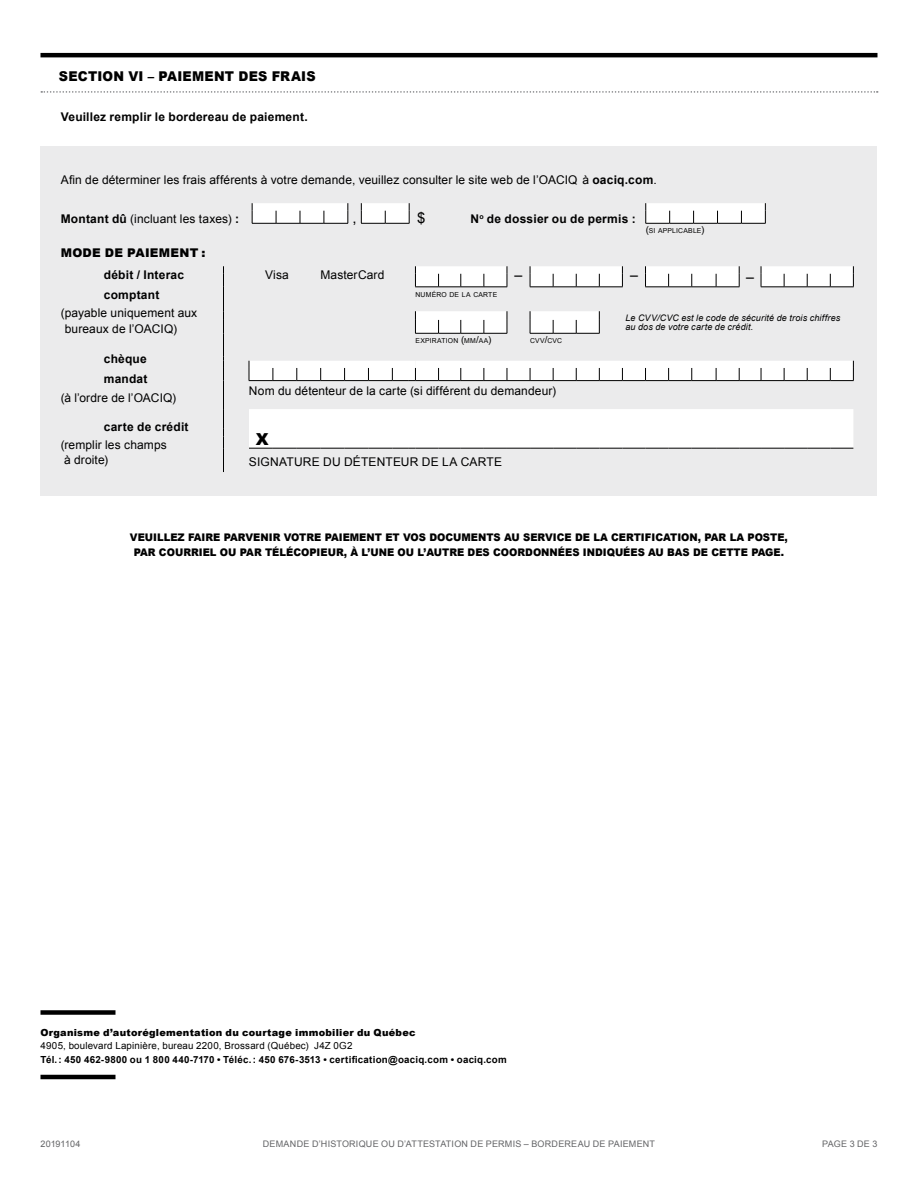
<style>
.page{position:relative;width:918px;height:1188px;background:#fff}
.page>*{position:absolute;margin:0;border:0;box-sizing:border-box;transform-origin:0 0}
.t1{font:900 16.5px "Arial";color:#000}
.t2{font:15px "Arial";color:#000;scale:.95 1}
.t3{font:15px "Arial";color:#000}
.t4{font:900 13.5px "Arial";letter-spacing:.015em;color:#000;scale:.95 1}
.t5{font:12px/16.5px "Arial";letter-spacing:.01em;color:#000}
.t6{font:700 12px/19.5px "Arial";letter-spacing:.02em;color:#000}
.t7{font:900 12px "Arial";letter-spacing:.025em;color:#000}
.t8{font:900 10.5px/15px "Arial";color:#000;text-align:center;scale:.95 1}
.t9{font:700 9.75px "Arial";letter-spacing:.025em;color:#000}
.t10{font:900 9.75px "Arial";letter-spacing:.025em;color:#000}
.t11{font:9.75px "Arial";letter-spacing:.02em;color:#000}
.t12{font:9px "Arial";letter-spacing:.025em;color:#636466}
.t13{font:italic 9px/9px "Arial";letter-spacing:.02em;color:#000}
.t14{font:9px "Arial";color:#636466}
.t15{font:6.9px "Arial";letter-spacing:.03em;color:#000}
.s1{font-weight:700}
.s2{font-size:9.75px}
</style>
<div class="page">
<div style="left:40px;top:1010px;width:76px;height:5px;background:#000"></div>
<hr style="left:40px;top:1075px;width:76px;height:4px;background:#000">
<hr style="left:40px;top:53px;width:838px;height:4px;background:#000">
<svg style="left:41px;top:91px;width:837px;height:2px"></svg>
<div style="left:40px;top:147px;width:838px;height:349px;background:#ebebec"></div>
<svg style="left:252px;top:203px;width:514px;height:21px"></svg>
<svg style="left:249px;top:266px;width:604px;height:182px"></svg>
<svg style="left:761px;top:266px;width:93px;height:22px;background:#e9e9e9"></svg>
<svg style="left:645px;top:266px;width:95px;height:22px;background:#e8e8e9"></svg>
<svg style="left:530px;top:266px;width:93px;height:22px;background:#e9e9e9"></svg>
<svg style="left:249px;top:448px;width:604px;height:1px"></svg>
<svg style="left:415px;top:311px;width:93px;height:23px;background:#e9e9e9"></svg>
<svg style="left:530px;top:311px;width:70px;height:23px;background:#eaeaea"></svg>
<svg style="left:415px;top:266px;width:93px;height:22px;background:#e8e8e8"></svg>
<svg style="left:223px;top:266px;width:1px;height:206px"></svg>
<svg style="left:249px;top:361px;width:605px;height:20px;background:#ececec"></svg>
<p class="t4" style="left:59px;top:67px;width:272px">SECTION VI – PAIEMENT DES FRAIS</p>
<p class="t6" style="left:61px;top:108px;width:249px">Veuillez remplir le bordereau de paiement.</p>
<p class="t5" style="left:61px;top:171px;width:597px">Afin de déterminer les frais afférents à votre demande, veuillez consulter le site web de l’OACIQ à <span class="s1">oaciq.com</span>.</p>
<p class="t5" style="left:61px;top:211px;width:180px"><span class="s1">Montant dû</span> (incluant les taxes) <span class="s1">:</span></p>
<p class="t3" style="left:353px;top:208px;width:6px">,</p>
<p class="t3" style="left:417px;top:208px;width:10px">$</p>
<p class="t6" style="left:471px;top:210px;width:167px">N<sup>o</sup> de dossier ou de permis :</p>
<p class="t15" style="left:646px;top:226px;width:60px"><span class="s2">(</span>SI APPLICABLE<span class="s2">)</span></p>
<p class="t7" style="left:61px;top:244px;width:146px">MODE DE PAIEMENT :</p>
<p class="t6" style="left:104px;top:266px;width:82px">débit / Interac comptant</p>
<p class="t5" style="left:65px;top:304px;width:134px;text-indent:-4px">(payable uniquement aux bureaux de l’OACIQ)</p>
<p class="t6" style="left:104px;top:350px;width:45px">chèque mandat</p>
<p class="t5" style="left:61px;top:390px;width:117px">(à l’ordre de l’OACIQ)</p>
<p class="t6" style="left:104px;top:417px;width:86px">carte de crédit</p>
<p class="t5" style="left:61px;top:437px;width:108px;line-height:15px">(remplir les champs à droite)</p>
<p class="t5" style="left:265px;top:267px;width:25px">Visa</p>
<p class="t5" style="left:320px;top:267px;width:66px">MasterCard</p>
<p class="t2" style="left:515px;top:265px;width:10px">–</p>
<p class="t2" style="left:630px;top:265px;width:10px">–</p>
<p class="t2" style="left:746px;top:267px;width:10px">–</p>
<p class="t15" style="left:415px;top:290px;width:83px">NUMÉRO DE LA CARTE</p>
<p class="t13" style="left:625px;top:313px;width:216px">Le CVV/CVC est le code de sécurité de trois chiffres au dos de votre carte de crédit.</p>
<p class="t15" style="left:415px;top:336px;width:78px">EXPIRATION <span class="s2">(</span>MM<span class="s2">/</span>AA<span class="s2">)</span></p>
<p class="t15" style="left:530px;top:336px;width:33px">CVV<span class="s2">/</span>CVC</p>
<p class="t5" style="left:249px;top:383px;width:309px">Nom du détenteur de la carte (si différent du demandeur)</p>
<h1 class="t1" style="left:256px;top:427px;width:14px">X</h1>
<p class="t5" style="left:249px;top:454px;width:255px">SIGNATURE DU DÉTENTEUR DE LA CARTE</p>
<p class="t8" style="left:130px;top:530px;width:694px">VEUILLEZ FAIRE PARVENIR VOTRE PAIEMENT ET VOS DOCUMENTS AU SERVICE DE LA CERTIFICATION, PAR LA POSTE,<br>PAR COURRIEL OU PAR TÉLÉCOPIEUR, À L’UNE OU L’AUTRE DES COORDONNÉES INDIQUÉES AU BAS DE CETTE PAGE.</p>
<p class="t10" style="left:40px;top:1025px;width:377px">Organisme d’autoréglementation du courtage immobilier du Québec</p>
<p class="t11" style="left:40px;top:1039px;width:313px">4905, boulevard Lapinière, bureau 2200, Brossard (Québec) J4Z 0G2</p>
<p class="t9" style="left:40px;top:1053px;width:468px">Tél. : 450 462-9800 ou 1 800 440-7170 • Téléc. : 450 676-3513 • certification@oaciq.com • oaciq.com</p>
<p class="t14" style="left:40px;top:1138px;width:41px">20191104</p>
<p class="t12" style="left:263px;top:1138px;width:394px">DEMANDE D’HISTORIQUE OU D’ATTESTATION DE PERMIS – BORDEREAU DE PAIEMENT</p>
<p class="t12" style="left:822px;top:1138px;width:57px">PAGE 3 DE 3</p>
</div>
